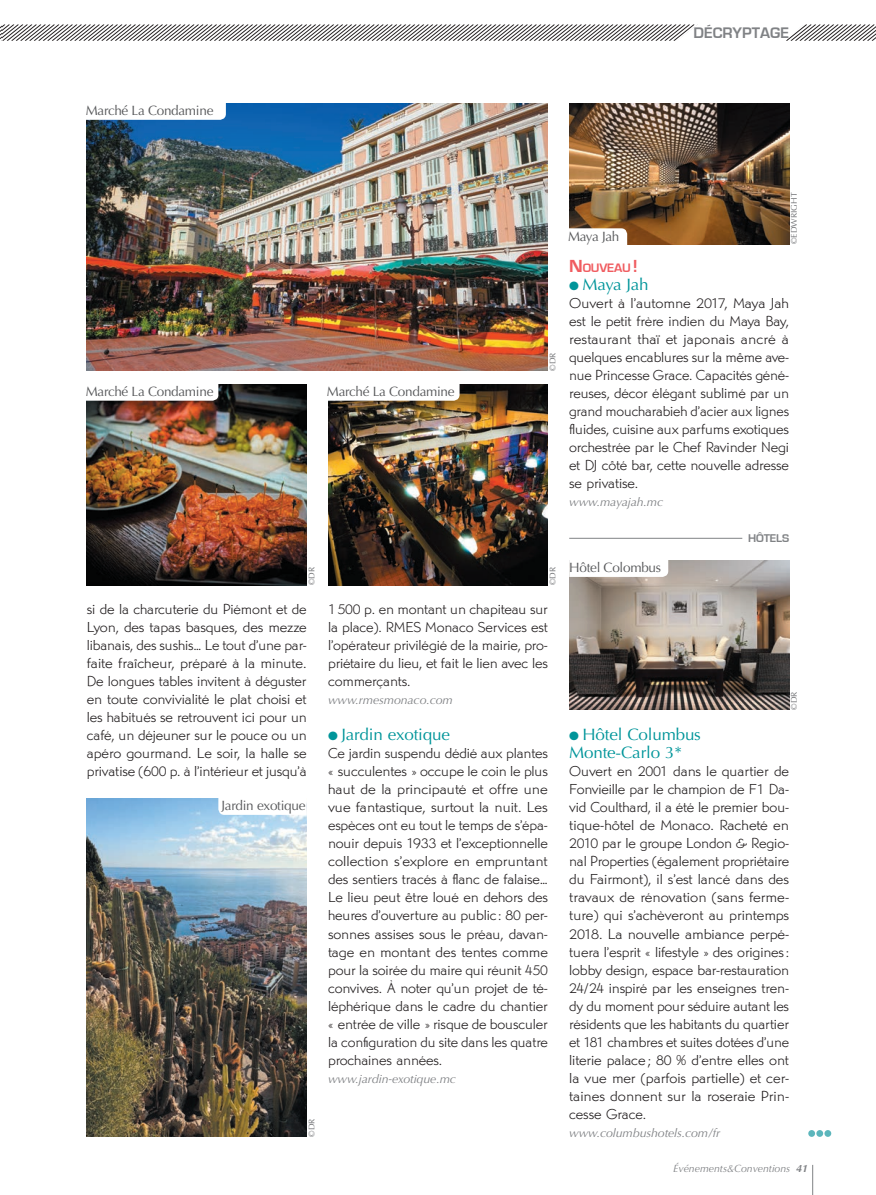
<style>
.page{position:relative;width:876px;height:1195px;background:#fff}
.page>*{position:absolute;margin:0;border:0;box-sizing:border-box;transform-origin:0 0}
.t1{font:16.5px/18px "Optima";letter-spacing:-.01em;color:#00959a}
.t2{font:700 15.75px "Eurostile";color:#808285}
.t3{font:300 15px/18px "Martin Got URWTOT";letter-spacing:-.01em;color:#231f20;text-align:justify}
.t4{font:300 15px/18px "Martin Got URWTOT";letter-spacing:-.01em;color:#231f20;text-align:justify;scale:1.04 1}
.t5{font:300 15px/18px "Martin Got URWTOT";letter-spacing:-.01em;color:#231f20;text-align:justify;scale:1.06 1}
.t6{font:13.5px "Optima";letter-spacing:-.02em;color:#57585a}
.t7{font:700 12.6px "Eurostile";letter-spacing:-.015em;color:#f05c60}
.t8{font:italic 12px "Optima";letter-spacing:-.01em;color:#808285}
.t9{font:700 11.55px "Eurostile";letter-spacing:-.015em;color:#808285}
.t10{font:italic 10.5px "Optima";color:#808285}
.t11{font:8.25px "Optima";letter-spacing:.01em;color:#6c6d70}
.s1{font-size:18px}
.s2{font-weight:700}
</style>
<div class="page">
<svg style="left:0;top:24px;width:876px;height:17px"></svg>
<hr style="left:812px;top:1164px;width:1px;height:30px;background:#808285">
<hr style="left:569px;top:537px;width:173px;height:1px;background:#808285">
<img style="left:87px;top:104px;width:460px;height:266px">
<img style="left:87px;top:384px;width:219px;height:201px">
<img style="left:328px;top:384px;width:219px;height:201px">
<img style="left:87px;top:798px;width:219px;height:338px">
<img style="left:569px;top:561px;width:219px;height:148px">
<img style="left:569px;top:104px;width:219px;height:140px">
<svg style="left:807px;top:1129px;width:7px;height:7px"></svg>
<svg style="left:816px;top:1129px;width:6px;height:7px"></svg>
<svg style="left:824px;top:1129px;width:6px;height:7px"></svg>
<svg style="left:218px;top:798px;width:88px;height:16px"></svg>
<svg style="left:86px;top:103px;width:140px;height:17px"></svg>
<svg style="left:569px;top:228px;width:58px;height:16px"></svg>
<svg style="left:569px;top:560px;width:99px;height:16px"></svg>
<svg style="left:87px;top:384px;width:131px;height:16px"></svg>
<svg style="left:328px;top:384px;width:131px;height:16px"></svg>
<p class="t6" style="left:86px;top:103px;width:129px">Marché La Condamine</p>
<p class="t2" style="left:693px;top:24px;width:97px">DÉCRYPTAGE</p>
<p class="t6" style="left:86px;top:383px;width:129px">Marché La Condamine</p>
<p class="t6" style="left:327px;top:383px;width:129px">Marché La Condamine</p>
<p class="t11" style="left:306px;top:585px;width:20px;rotate:-90deg">©DR</p>
<p class="t11" style="left:547px;top:371px;width:20px;rotate:-90deg">©DR</p>
<p class="t11" style="left:547px;top:585px;width:20px;rotate:-90deg">©DR</p>
<p class="t3" style="left:87px;top:600px;width:221px">si de la charcuterie du Piémont et de Lyon, des tapas basques, des mezze libanais, des sushis… Le tout d’une par&shy;faite fraîcheur, préparé à la minute.<br>De longues tables invitent à déguster en toute convivialité le plat choisi et les habitués se retrouvent ici pour un café, un déjeuner sur le pouce ou un apéro gourmand. Le soir, la halle se privatise (600 p. à l’intérieur et jusqu’à</p>
<p class="t3" style="left:328px;top:600px;width:221px">1 500 p. en montant un chapiteau sur la place). RMES Monaco Services est l’opérateur privilégié de la mairie, pro&shy;priétaire du lieu, et fait le lien avec les commerçants.</p>
<p class="t8" style="left:328px;top:693px;width:126px">www.rmesmonaco.com</p>
<p class="t1" style="left:328px;top:725px;width:123px">● Jardin exotique</p>
<p class="t3" style="left:328px;top:744px;width:221px">Ce jardin suspendu dédié aux plantes « succulentes » occupe le coin le plus haut de la principauté et offre une vue fantastique, surtout la nuit. Les espèces ont eu tout le temps de s’épa&shy;nouir depuis 1933 et l’exceptionnelle collection s’explore en empruntant des sentiers tracés à flanc de falaise… Le lieu peut être loué en dehors des heures d’ouverture au public: 80 per&shy;sonnes assises sous le préau, davan&shy;tage en montant des tentes comme pour la soirée du maire qui réunit 450 convives. À noter qu’un projet de té&shy;léphérique dans le cadre du chantier « entrée de ville » risque de bousculer la configuration du site dans les quatre prochaines années.</p>
<p class="t8" style="left:328px;top:1071px;width:129px">www.jardin-exotique.mc</p>
<p class="t6" style="left:221px;top:797px;width:85px">Jardin exotique</p>
<p class="t11" style="left:306px;top:1136px;width:20px;rotate:-90deg">©DR</p>
<p class="t6" style="left:568px;top:228px;width:53px">Maya Jah</p>
<p class="t11" style="left:788px;top:244px;width:53px;rotate:-90deg">©EDWRIGHT</p>
<p class="t7" style="left:569px;top:261px;width:70px"><span class="s1">N</span>OUVEAU <span class="s1">!</span></p>
<p class="t1" style="left:569px;top:275px;width:81px">● Maya Jah</p>
<p class="t5" style="left:569px;top:294px;width:209px">Ouvert à l’automne 2017, Maya Jah est le petit frère indien du Maya Bay, restaurant thaï et japonais ancré à quelques encablures sur la même ave&shy;nue Princesse Grace. Capacités géné&shy;reuses, décor élégant sublimé par un grand moucharabieh d’acier aux lignes fluides, cuisine aux parfums exotiques orchestrée par le Chef Ravinder Negi et DJ côté bar, cette nouvelle adresse se privatise.</p>
<p class="t8" style="left:569px;top:495px;width:95px">www.mayajah.mc</p>
<p class="t9" style="left:748px;top:532px;width:42px">HÔTELS</p>
<p class="t6" style="left:569px;top:559px;width:93px">Hôtel Colombus</p>
<p class="t11" style="left:788px;top:709px;width:20px;rotate:-90deg">©DR</p>
<p class="t1" style="left:569px;top:725px;width:133px">● Hôtel Columbus<br>Monte-Carlo 3*</p>
<p class="t4" style="left:569px;top:762px;width:213px">Ouvert en 2001 dans le quartier de Fonvieille par le champion de F1 Da&shy;vid Coulthard, il a été le premier bou&shy;tique-hôtel de Monaco. Racheté en 2010 par le groupe London &amp; Regio&shy;nal Properties (également propriétaire du Fairmont), il s’est lancé dans des travaux de rénovation (sans ferme&shy;ture) qui s’achèveront au printemps 2018. La nouvelle ambiance perpé&shy;tuera l’esprit « lifestyle » des origines : lobby design, espace bar-restauration 24/24 inspiré par les enseignes tren&shy;dy du moment pour séduire autant les résidents que les habitants du quartier et 181 chambres et suites dotées d’une literie palace; 80 % d’entre elles ont la vue mer (parfois partielle) et cer&shy;taines donnent sur la roseraie Prin&shy;cesse Grace.</p>
<p class="t8" style="left:569px;top:1125px;width:152px">www.columbushotels.com/fr</p>
<p class="t10" style="left:673px;top:1162px;width:136px">Événements&amp;Conventions <span class="s2">41</span></p>
</div>
